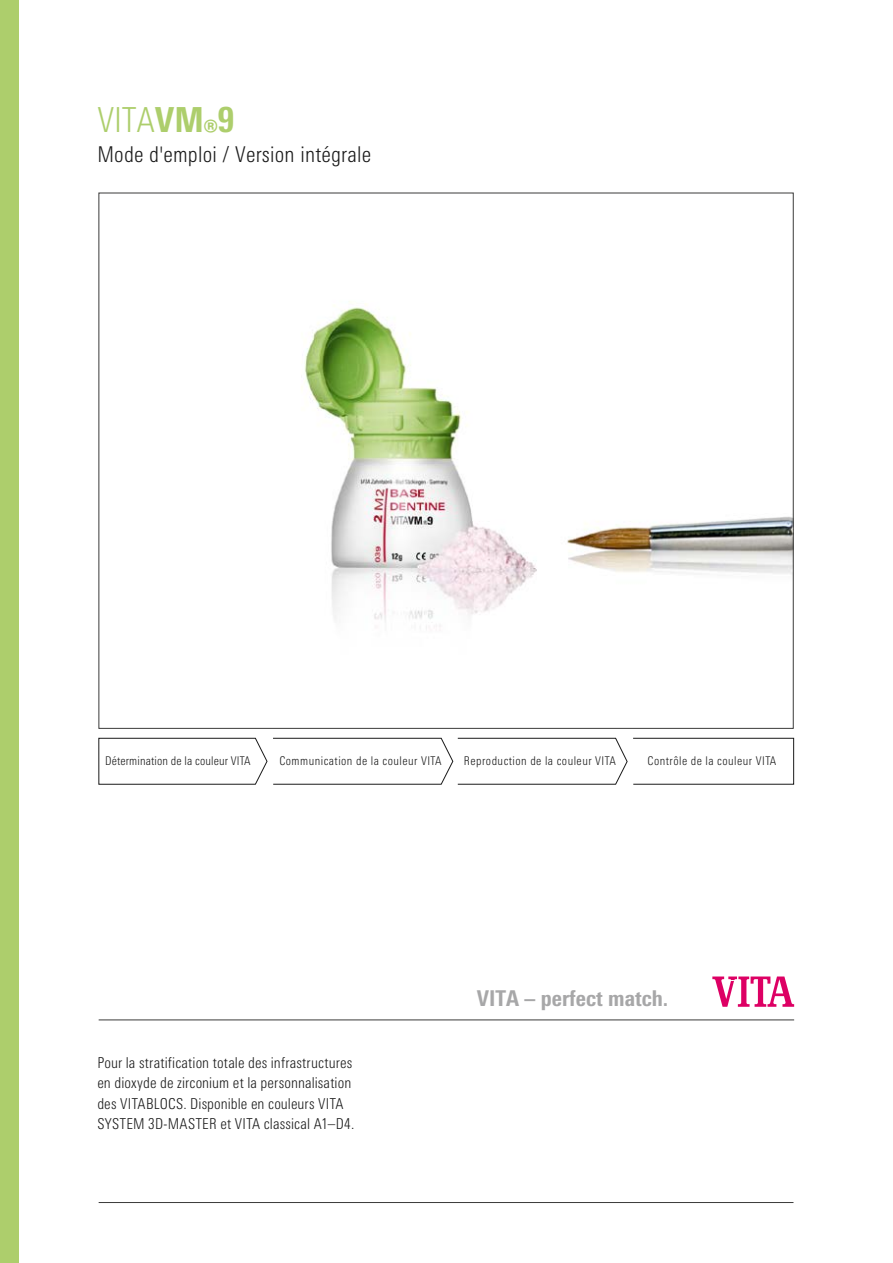
<style>
.page{position:relative;width:893px;height:1263px;background:#fff}
.page>*{position:absolute;margin:0;border:0;box-sizing:border-box;transform-origin:0 0}
.t1{font:300 condensed 34.5px "Univers Next Pro";color:#adce6c}
.t2{font:300 condensed 21.75px "Univers Next Pro";letter-spacing:.01em;color:#1a1a1a}
.t3{font:800 condensed 21.75px "Univers Next Pro";color:#a7a7a8}
.t4{font:300 condensed 15px/20.2px "Univers Next Pro";letter-spacing:.01em;color:#1a1a1a}
.t5{font:300 condensed 12px "Univers Next Pro";letter-spacing:.04em;color:#1a1a1a}
.t6{font:300 condensed 12px "Univers Next Pro";letter-spacing:.01em;color:#1a1a1a}
.s1{font-weight:800}
</style>
<div class="page">
<svg style="left:712px;top:976px;width:82px;height:31px"></svg>
<hr style="left:99px;top:1020px;width:695px;height:1px;background:#3b3b3a">
<hr style="left:99px;top:1202px;width:694px;height:1px;background:#3b3b3a">
<img style="left:304px;top:301px;width:487px;height:328px">
<div style="left:0;top:0;width:18px;height:1263px;background:#adce6c"></div>
<svg style="left:98px;top:738px;width:696px;height:47px"></svg>
<h1 class="t1" style="left:97px;top:100px;width:139px">VITA<span class="s1">VM®9</span></h1>
<h2 class="t2" style="left:97px;top:142px;width:276px">Mode d'emploi / Version intégrale</h2>
<p class="t6" style="left:105px;top:754px;width:147px">Détermination de la couleur VITA</p>
<p class="t5" style="left:279px;top:754px;width:164px">Communication de la couleur VITA</p>
<p class="t5" style="left:464px;top:754px;width:153px">Reproduction de la couleur VITA</p>
<p class="t5" style="left:648px;top:754px;width:130px">Contrôle de la couleur VITA</p>
<p class="t4" style="left:97px;top:1052px;width:258px">Pour la stratification totale des infrastructures en dioxyde de zirconium et la personnalisation des VITABLOCS. Disponible en couleurs VITA SYSTEM 3D-MASTER et VITA classical A1–D4.</p>
<h2 class="t3" style="left:477px;top:985px;width:193px">VITA – perfect match.</h2>
</div>
